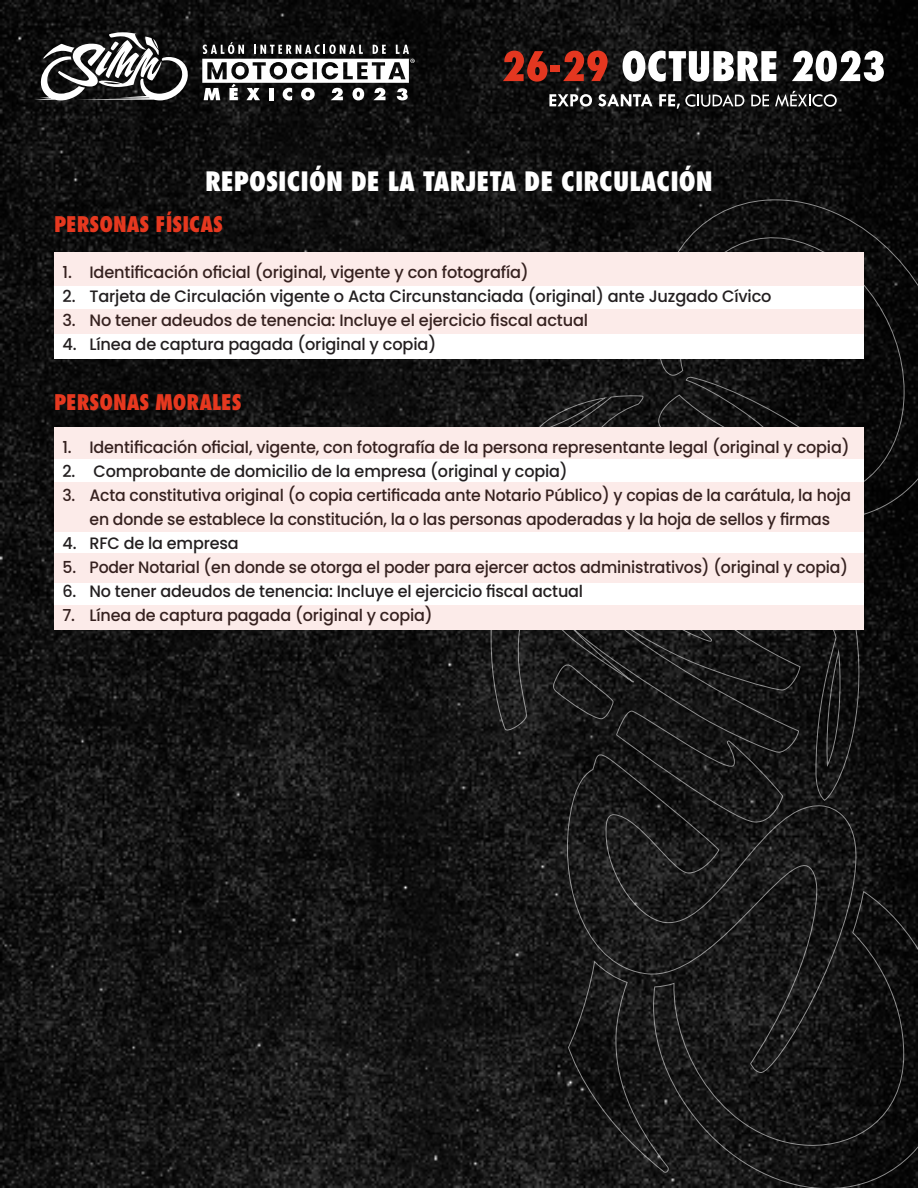
<style>
.page{position:relative;width:918px;height:1188px;background:#fff}
.page>*{position:absolute;margin:0;border:0;box-sizing:border-box;transform-origin:0 0}
.t1{font:800 condensed 26.1px "Futura Std";color:#fff}
.t2{font:800 condensed 21px "Futura Std";color:#e6381f}
.t3{font:500 16.5px "Poppins";letter-spacing:-.01em;color:#231f20}
.t4{font:500 16.5px/24px "Poppins";letter-spacing:-.01em;color:#231f20;text-align:center;scale:.95 1}
</style>
<div class="page">
<img style="left:0;top:0;width:918px;height:1188px">
<svg style="left:503px;top:51px;width:44px;height:31px"></svg>
<div style="left:551px;top:65px;width:9px;height:7px;background:#e43720"></div>
<svg style="left:563px;top:51px;width:45px;height:30px"></svg>
<svg style="left:623px;top:51px;width:153px;height:31px"></svg>
<svg style="left:792px;top:51px;width:92px;height:31px"></svg>
<svg style="left:549px;top:94px;width:43px;height:13px"></svg>
<svg style="left:598px;top:94px;width:55px;height:13px"></svg>
<svg style="left:659px;top:94px;width:85px;height:15px"></svg>
<svg style="left:751px;top:95px;width:18px;height:11px"></svg>
<svg style="left:775px;top:91px;width:62px;height:16px"></svg>
<svg style="left:34px;top:32px;width:155px;height:68px"></svg>
<svg style="left:202px;top:42px;width:213px;height:58px"></svg>
<svg style="left:657px;top:188px;width:261px;height:703px;background:#0e0e0e"></svg>
<svg style="left:560px;top:824px;width:36px;height:251px;background:#1b1b1b"></svg>
<svg style="left:596px;top:375px;width:264px;height:585px;background:#1a1a1a"></svg>
<svg style="left:653px;top:891px;width:265px;height:297px;background:#171717"></svg>
<svg style="left:568px;top:960px;width:102px;height:215px;background:#1b1b1b"></svg>
<svg style="left:490px;top:395px;width:294px;height:429px;background:#1a1a1a"></svg>
<div style="left:54px;top:253px;width:810px;height:106px;background:#fff"></div>
<div style="left:54px;top:427px;width:810px;height:203px;background:#fff"></div>
<div style="left:54px;top:427px;width:810px;height:31px;background:#fcebe9"></div>
<div style="left:54px;top:482px;width:810px;height:49px;background:#fcebe9"></div>
<div style="left:54px;top:553px;width:810px;height:30px;background:#fcebe9"></div>
<div style="left:54px;top:605px;width:810px;height:25px;background:#fcebe9"></div>
<div style="left:54px;top:253px;width:810px;height:33px;background:#fcebe9"></div>
<div style="left:54px;top:309px;width:810px;height:24px;background:#fcebe9"></div>
<p class="t1" style="left:205px;top:165px;width:509px">REPOSICIÓN DE LA TARJETA DE CIRCULACIÓN</p>
<p class="t2" style="left:54px;top:211px;width:171px">PERSONAS FÍSICAS</p>
<p class="t3" style="left:63px;top:263px;width:468px">1. Identificación oficial (original, vigente y con fotografía)</p>
<p class="t3" style="left:63px;top:287px;width:711px">2. Tarjeta de Circulación vigente o Acta Circunstanciada (original) ante Juzgado Cívico</p>
<p class="t3" style="left:63px;top:311px;width:527px">3. No tener adeudos de tenencia: Incluye el ejercicio fiscal actual</p>
<p class="t3" style="left:63px;top:335px;width:375px">4. Línea de captura pagada (original y copia)</p>
<p class="t2" style="left:54px;top:389px;width:189px">PERSONAS MORALES</p>
<p class="t3" style="left:63px;top:438px;width:789px">1. Identificación oficial, vigente, con fotografía de la persona representante legal (original y copia)</p>
<p class="t3" style="left:63px;top:462px;width:507px">2. Comprobante de domicilio de la empresa (original y copia)</p>
<p class="t4" style="left:63px;top:483px;width:832px">3. Acta constitutiva original (o copia certificada ante Notario Público) y copias de la carátula, la hoja en donde se establece la constitución, la o las personas apoderadas y la hoja de sellos y firmas</p>
<p class="t3" style="left:63px;top:534px;width:178px">4. RFC de la empresa</p>
<p class="t4" style="left:63px;top:555px;width:828px">5. Poder Notarial (en donde se otorga el poder para ejercer actos administrativos) (original y copia)</p>
<p class="t3" style="left:63px;top:582px;width:522px">6. No tener adeudos de tenencia: Incluye el ejercicio fiscal actual</p>
<p class="t3" style="left:63px;top:606px;width:372px">7. Línea de captura pagada (original y copia)</p>
</div>
